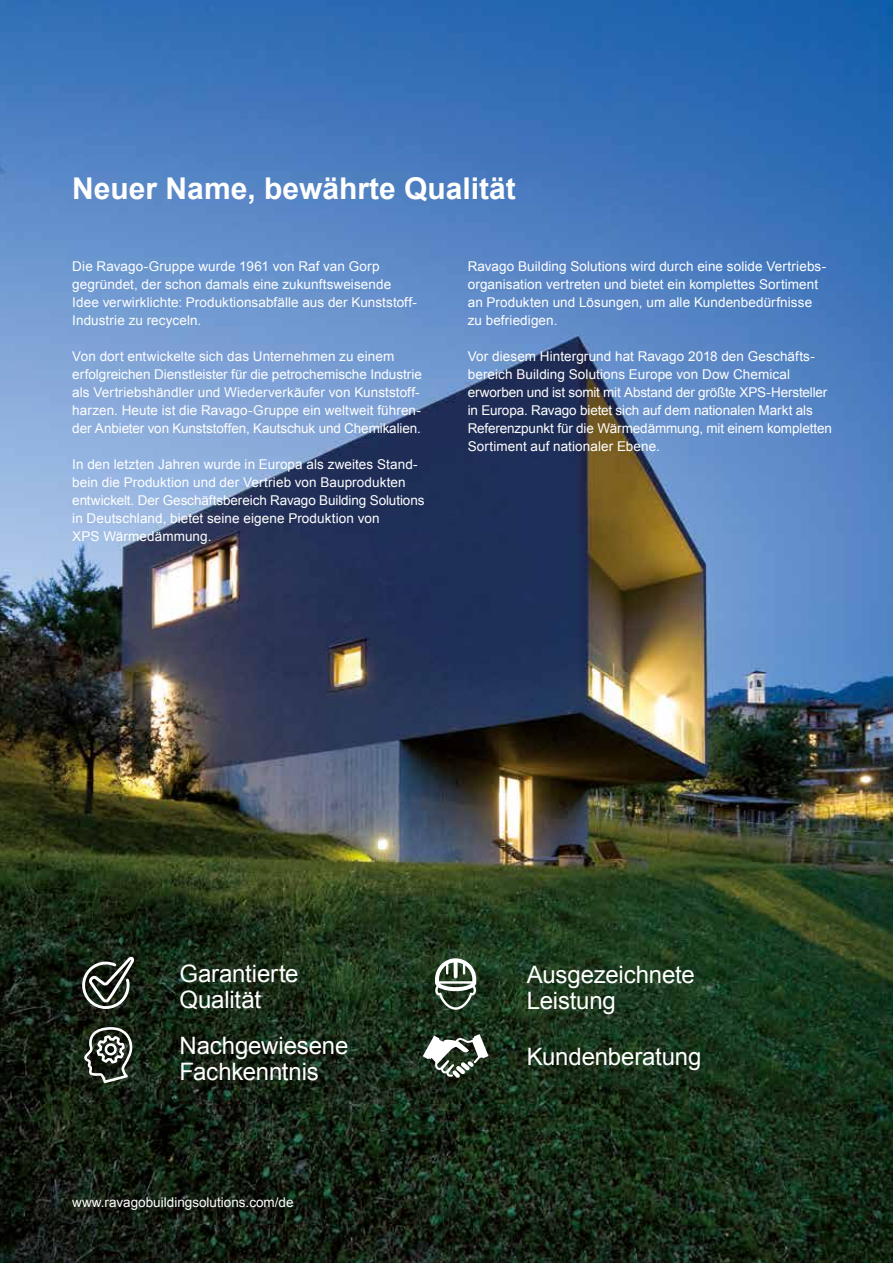
<style>
.page{position:relative;width:893px;height:1263px;background:#fff}
.page>*{position:absolute;margin:0;border:0;box-sizing:border-box;transform-origin:0 0}
.t1{font:700 30px "Arial";color:#fff}
.t2{font:24px/25.5px "Arial";letter-spacing:-.005em;color:#fff}
.t3{font:13.5px/18px "Arial";letter-spacing:.005em;color:#fff}
</style>
<div class="page">
<img style="left:0;top:0;width:893px;height:1263px">
<svg style="left:82px;top:957px;width:52px;height:52px"></svg>
<svg style="left:84px;top:1027px;width:48px;height:56px"></svg>
<svg style="left:435px;top:958px;width:41px;height:52px"></svg>
<svg style="left:423px;top:1034px;width:65px;height:44px"></svg>
<h1 class="t1" style="left:72px;top:168px;width:445px">Neuer Name, bewährte Qualität</h1>
<p class="t3" style="left:72px;top:257px;width:346px">Die Ravago-Gruppe wurde 1961 von Raf van Gorp gegründet, der schon damals eine zukunftsweisende Idee verwirklichte: Produktionsabfälle aus der Kunststoff-Industrie zu recyceln.</p>
<p class="t3" style="left:72px;top:347px;width:351px">Von dort entwickelte sich das Unternehmen zu einem erfolgreichen Dienstleister für die petrochemische Industrie als Vertriebshändler und Wiederverkäufer von Kunststoff&shy;harzen. Heute ist die Ravago-Gruppe ein weltweit führen&shy;der Anbieter von Kunststoffen, Kautschuk und Chemikalien.</p>
<p class="t3" style="left:72px;top:455px;width:354px">In den letzten Jahren wurde in Europa als zweites Stand&shy;bein die Produktion und der Vertrieb von Bauprodukten entwickelt. Der Geschäftsbereich Ravago Building Solutions in Deutschland, bietet seine eigene Produktion von<br>XPS Wärmedämmung.</p>
<p class="t3" style="left:468px;top:257px;width:359px">Ravago Building Solutions wird durch eine solide Vertriebs&shy;organisation vertreten und bietet ein komplettes Sortiment an Produkten und Lösungen, um alle Kundenbedürfnisse zu befriedigen.</p>
<p class="t3" style="left:468px;top:347px;width:366px">Vor diesem Hintergrund hat Ravago 2018 den Geschäfts&shy;bereich Building Solutions Europe von Dow Chemical erworben und ist somit mit Abstand der größte XPS-Hersteller in Europa. Ravago bietet sich auf dem nationalen Markt als Referenzpunkt für die Wärmedämmung, mit einem kompletten Sortiment auf nationaler Ebene.</p>
<h2 class="t2" style="left:179px;top:961px;width:121px">Garantierte<br>Qualität</h2>
<h2 class="t2" style="left:179px;top:1033px;width:171px">Nachgewiesene<br>Fachkenntnis</h2>
<p class="t3" style="left:72px;top:1193px;width:223px">www.ravagobuildingsolutions.com/de</p>
<h2 class="t2" style="left:527px;top:962px;width:169px">Ausgezeichnete<br>Leistung</h2>
<h2 class="t2" style="left:527px;top:1044px;width:176px">Kundenberatung</h2>
</div>
